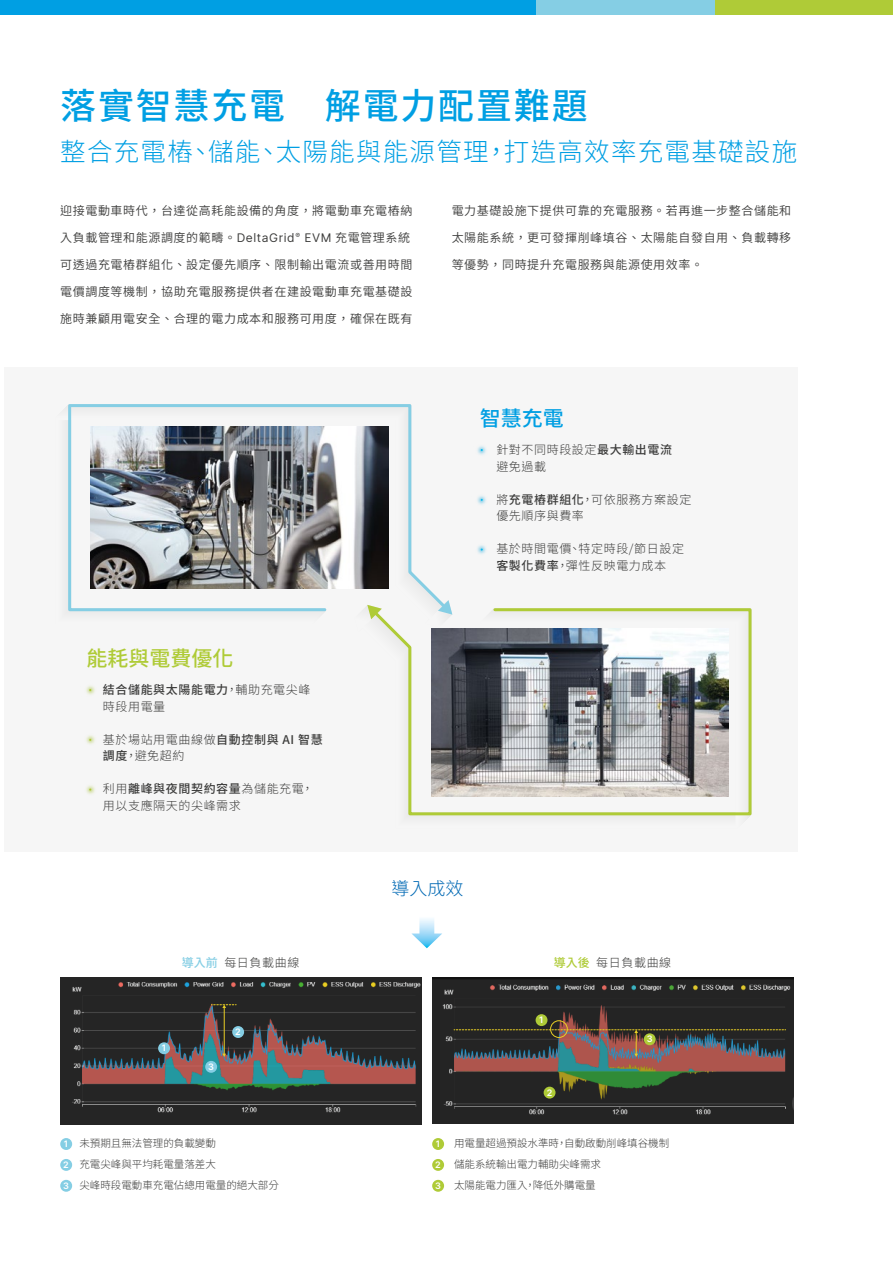
<style>
.page{position:relative;width:893px;height:1263px;background:#fff}
.page>*{position:absolute;margin:0;border:0;box-sizing:border-box;transform-origin:0 0}
.t1{font:500 36px "Noto Sans CJ Ktc";letter-spacing:.05em;color:#009fe3}
.t2{font:300 25.5px "Noto Sans CJ Ktc";letter-spacing:.05em;color:#009fe3}
.t3{font:500 21px "Noto Sans CJ Ktc";color:#afcb37}
.t4{font:500 21px "Noto Sans CJ Ktc";color:#009fe3}
.t5{font:300 18px "Noto Sans CJ Ktc";color:#0069b4}
.t6{font:600 12px "Noto Sans CJ Ktc";letter-spacing:.05em;color:#3c3c3b}
.t7{font:300 12px/16.5px "Noto Sans CJ Ktc";letter-spacing:.05em;color:#3c3c3b}
.t8{font:300 10.5px/21px "Noto Sans CJ Ktc";color:#3c3c3b}
.t9{font:600 9px "Delta Sans";color:#fff}
.s1{font-family:"Delta Sans";font-weight:400}
.s2{font-weight:500}
.s3{font-weight:500;color:#85cee4}
.s4{font-weight:500;color:#afcb37}
</style>
<div class="page">
<img style="left:60px;top:977px;width:362px;height:147px">
<svg style="left:411px;top:918px;width:31px;height:30px"></svg>
<hr style="left:224px;top:1007px;width:1px;height:47px;background:#e9ce24">
<svg style="left:211px;top:1004px;width:25px;height:4px"></svg>
<svg style="left:222px;top:1054px;width:4px;height:3px"></svg>
<div style="left:232px;top:1026px;width:12px;height:12px;background:#85cee4;border-radius:50%"></div>
<div style="left:158px;top:1042px;width:12px;height:12px;background:#85cee4;border-radius:50%"></div>
<div style="left:205px;top:1061px;width:12px;height:12px;background:#85cee4;border-radius:50%"></div>
<div style="left:60px;top:1159px;width:12px;height:12px;background:#85cee4;border-radius:50%"></div>
<div style="left:60px;top:1138px;width:12px;height:12px;background:#85cee4;border-radius:50%"></div>
<div style="left:60px;top:1180px;width:12px;height:12px;background:#85cee4;border-radius:50%"></div>
<div style="left:432px;top:1159px;width:12px;height:12px;background:#afcb37;border-radius:50%"></div>
<div style="left:432px;top:1138px;width:12px;height:12px;background:#afcb37;border-radius:50%"></div>
<div style="left:432px;top:1180px;width:12px;height:12px;background:#afcb37;border-radius:50%"></div>
<img style="left:432px;top:977px;width:361px;height:146px">
<svg style="left:454px;top:1029px;width:332px;height:28px"></svg>
<div style="left:544px;top:1087px;width:11px;height:11px;background:#afcb37;border-radius:50%"></div>
<div style="left:536px;top:1014px;width:11px;height:12px;background:#afcb37;border-radius:50%"></div>
<div style="left:644px;top:1033px;width:12px;height:12px;background:#afcb37;border-radius:50%"></div>
<div style="left:550px;top:1020px;width:18px;height:18px;border:1px solid #e9ce24;border-radius:50%"></div>
<div style="left:0;top:0;width:536px;height:14px;background:#009fe3"></div>
<div style="left:714px;top:0;width:179px;height:14px;background:#afcb37"></div>
<div style="left:536px;top:0;width:178px;height:14px;background:#85cee4"></div>
<div style="left:4px;top:367px;width:794px;height:485px;background:#f6f6f6"></div>
<img style="left:86px;top:686px;width:9px;height:9px">
<img style="left:86px;top:735px;width:9px;height:59px">
<img style="left:477px;top:446px;width:9px;height:9px">
<img style="left:477px;top:496px;width:9px;height:58px">
<svg style="left:371px;top:608px;width:381px;height:209px"></svg>
<svg style="left:369px;top:613px;width:13px;height:6px"></svg>
<img style="left:67px;top:404px;width:373px;height:209px">
<svg style="left:438px;top:600px;width:14px;height:15px"></svg>
<img style="left:431px;top:629px;width:298px;height:167px">
<h1 class="t1" style="left:60px;top:86px;width:529px">落實智慧充電　解電力配置難題</h1>
<h2 class="t2" style="left:60px;top:138px;width:738px">整合充電樁、儲能、太陽能與能源管理，打造高效率充電基礎設施</h2>
<p class="t6" style="left:60px;top:204px;width:354px">迎接電動車時代，台達從高耗能設備的角度，將電動車充電樁納</p>
<p class="t6" style="left:60px;top:231px;width:351px">入負載管理和能源調度的範疇。<span class="s1">DeltaGrid</span><sup>®</sup> <span class="s1">EVM</span> 充電管理系統</p>
<p class="t6" style="left:60px;top:258px;width:354px">可透過充電樁群組化、設定優先順序、限制輸出電流或善用時間</p>
<p class="t6" style="left:60px;top:285px;width:354px">電價調度等機制，協助充電服務提供者在建設電動車充電基礎設</p>
<p class="t6" style="left:60px;top:312px;width:354px">施時兼顧用電安全、合理的電力成本和服務可用度，確保在既有</p>
<h3 class="t3" style="left:87px;top:647px;width:149px">能耗與電費優化</h3>
<p class="t7" style="left:103px;top:682px;width:209px"><span class="s2">結合儲能與太陽能電力</span>，輔助充電尖峰時段用電量</p>
<p class="t7" style="left:103px;top:731px;width:221px">基於場站用電曲線做<span class="s2">自動控制與 AI 智慧調度</span>，避免超約</p>
<p class="t7" style="left:103px;top:781px;width:212px">利用<span class="s2">離峰與夜間契約容量</span>為儲能充電，用以支應隔天的尖峰需求</p>
<p class="t6" style="left:452px;top:204px;width:341px">電力基礎設施下提供可靠的充電服務。若再進一步整合儲能和</p>
<p class="t6" style="left:452px;top:231px;width:341px">太陽能系統，更可發揮削峰填谷、太陽能自發自用、負載轉移</p>
<p class="t6" style="left:452px;top:258px;width:253px">等優勢，同時提升充電服務與能源使用效率。</p>
<h3 class="t4" style="left:480px;top:407px;width:85px">智慧充電</h3>
<p class="t7" style="left:496px;top:442px;width:177px">針對不同時段設定<span class="s2">最大輸出電流</span>避免過載</p>
<p class="t7" style="left:496px;top:491px;width:197px">將<span class="s2">充電樁群組化</span>，可依服務方案設定優先順序與費率</p>
<p class="t7" style="left:496px;top:541px;width:189px">基於時間電價、特定時段/節日設定<span class="s2">客製化費率</span>，彈性反映電力成本</p>
<h3 class="t5" style="left:392px;top:878px;width:73px">導入成效</h3>
<p class="t7" style="left:182px;top:954px;width:119px"><span class="s3">導入前</span> 每日負載曲線</p>
<p class="t7" style="left:554px;top:954px;width:119px"><span class="s4">導入後</span> 每日負載曲線</p>
<p class="t9" style="left:162px;top:1041px;width:6px">1</p>
<p class="t9" style="left:208px;top:1060px;width:7px">3</p>
<p class="t9" style="left:235px;top:1025px;width:7px">2</p>
<p class="t9" style="left:539px;top:1013px;width:6px">1</p>
<p class="t9" style="left:547px;top:1085px;width:7px">2</p>
<p class="t9" style="left:647px;top:1032px;width:7px">3</p>
<p class="t9" style="left:64px;top:1137px;width:6px">1</p>
<p class="t9" style="left:63px;top:1179px;width:7px">3</p>
<p class="t9" style="left:63px;top:1158px;width:7px">2</p>
<p class="t8" style="left:79px;top:1133px;width:201px">未預期且無法管理的負載變動<br>充電尖峰與平均耗電量落差大<br>尖峰時段電動車充電佔總用電量的絕大部分</p>
<p class="t8" style="left:454px;top:1133px;width:217px">用電量超過預設水準時，自動啟動削峰填谷機制儲能系統輸出電力輔助尖峰需求<br>太陽能電力匯入，降低外購電量</p>
<p class="t9" style="left:436px;top:1137px;width:6px">1</p>
<p class="t9" style="left:435px;top:1179px;width:7px">3</p>
<p class="t9" style="left:435px;top:1158px;width:7px">2</p>
</div>
